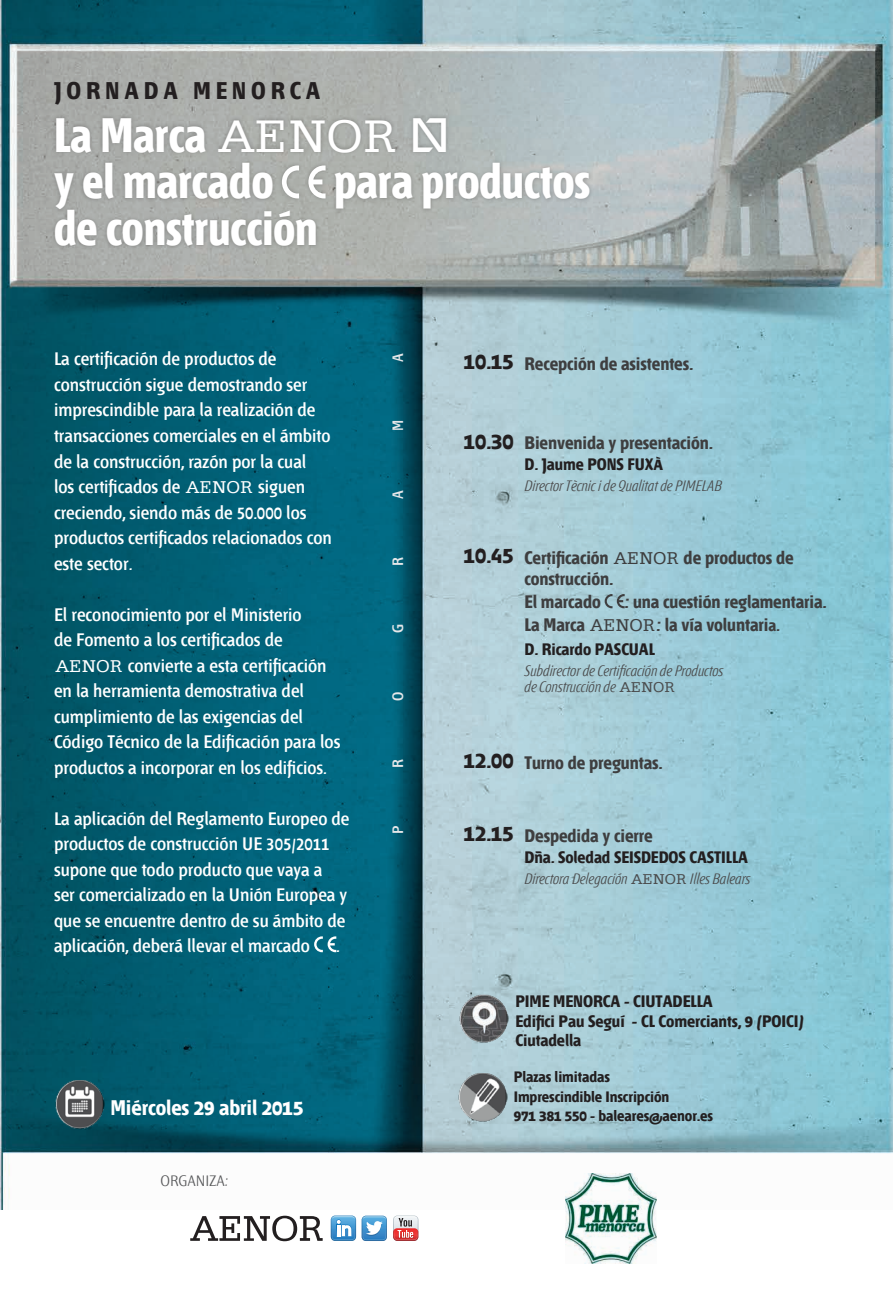
<style>
.page{position:relative;width:893px;height:1289px;background:#fff}
.page>*{position:absolute;margin:0;border:0;box-sizing:border-box;transform-origin:0 0}
.t1{font:48px/46.5px "AENOR Fontana ND Titulares";color:#fff}
.t2{font:700 24px "AENOR Fontana ND";letter-spacing:.2em;color:#231f20}
.t3{font:700 21px "AENOR Fontana ND";letter-spacing:-.005em;color:#fff}
.t4{font:18px/25.5px "AENOR Fontana ND Demibold";color:#fff}
.t5{font:700 18px/21px "AENOR Fontana ND";letter-spacing:-.005em;color:#3e3e3f}
.t6{font:700 16.5px/19.5px "AENOR Fontana ND";letter-spacing:-.005em;color:#231f20}
.t7{font:italic 15px/16.5px "AENOR Fontana ND";letter-spacing:-.005em;color:#4b4c4d}
.t8{font:700 15px/19.5px "AENOR Fontana ND";letter-spacing:-.005em;color:#231f20}
.t9{font:15px "AENOR Fontana ND";color:#57585a}
.t10{font:15px "AENOR Fontana ND Demibold";color:#e6e7e9}
.s1{font-size:22.5px;color:#231f20}
.s2{font-size:16.5px}
</style>
<div class="page">
<img style="left:0;top:0;width:893px;height:1209px">
<svg style="left:605px;top:594px;width:20px;height:14px"></svg>
<div style="left:50px;top:114px;width:544px;height:136px;background:#231f20;opacity:.28"></div>
<svg style="left:282px;top:165px;width:44px;height:33px"></svg>
<svg style="left:190px;top:1215px;width:133px;height:26px"></svg>
<svg style="left:331px;top:1215px;width:25px;height:25px"></svg>
<svg style="left:393px;top:1215px;width:25px;height:25px"></svg>
<svg style="left:362px;top:1215px;width:25px;height:25px"></svg>
<img style="left:459px;top:994px;width:49px;height:48px">
<img style="left:55px;top:1080px;width:49px;height:47px">
<img style="left:458px;top:1073px;width:49px;height:47px">
<svg style="left:314px;top:936px;width:22px;height:16px"></svg>
<img style="left:565px;top:1173px;width:92px;height:90px">
<h2 class="t2" style="left:54px;top:79px;width:268px">JORNADA MENORCA</h2>
<h1 class="t1" style="left:54px;top:115px;width:398px">La Marca † ‰ y el marcado</h1>
<h1 class="t1" style="left:334px;top:161px;width:258px">para productos</h1>
<h1 class="t1" style="left:54px;top:208px;width:265px">de construcción</h1>
<p class="t4" style="left:54px;top:347px;width:279px">La certificación de productos de construcción sigue demostrando ser imprescindible para la realización de transacciones comerciales en el ámbito de la construcción, razón por la cual<br>los certificados de † siguen creciendo, siendo más de 50.000 los productos certificados relacionados con este sector.</p>
<p class="t4" style="left:54px;top:602px;width:288px">El reconocimiento por el Ministerio<br>de Fomento a los certificados de † convierte a esta certificación en la herramienta demostrativa del cumplimiento de las exigencias del Código Técnico de la Edificación para los productos a incorporar en los edificios.</p>
<p class="t4" style="left:54px;top:806px;width:297px">La aplicación del Reglamento Europeo de productos de construcción UE 305/2011 supone que todo producto que vaya a<br>ser comercializado en la Unión Europea y que se encuentre dentro de su ámbito de aplicación, deberá llevar el marcado</p>
<p class="t4" style="left:336px;top:934px;width:5px">.</p>
<p class="t10" style="left:391px;top:362px;width:10px;rotate:-90deg">A</p>
<p class="t10" style="left:391px;top:431px;width:13px;rotate:-90deg">M</p>
<p class="t10" style="left:391px;top:498px;width:10px;rotate:-90deg">A</p>
<p class="t10" style="left:391px;top:565px;width:10px;rotate:-90deg">R</p>
<p class="t10" style="left:391px;top:633px;width:11px;rotate:-90deg">G</p>
<p class="t10" style="left:391px;top:700px;width:11px;rotate:-90deg">O</p>
<p class="t10" style="left:391px;top:767px;width:10px;rotate:-90deg">R</p>
<p class="t10" style="left:391px;top:834px;width:10px;rotate:-90deg">P</p>
<p class="t3" style="left:110px;top:1097px;width:195px">Miércoles 29 abril 2015</p>
<p class="t9" style="left:161px;top:1173px;width:69px">ORGANIZA:</p>
<p class="t5" style="left:464px;top:354px;width:231px"><span class="s1">10.15</span> Recepción de asistentes.</p>
<p class="t5" style="left:464px;top:433px;width:250px"><span class="s1">10.30</span> Bienvenida y presentación.</p>
<p class="t6" style="left:525px;top:456px;width:140px">D. Jaume PONS FUXÀ</p>
<p class="t7" style="left:525px;top:479px;width:199px">Director Tècnic i de Qualitat de PIMELAB</p>
<p class="t5" style="left:525px;top:548px;width:271px;text-indent:-61px"><span class="s1">10.45</span> Certificación † de productos de construcción.</p>
<p class="t5" style="left:525px;top:592px;width:78px">El marcado</p>
<p class="t5" style="left:525px;top:591px;width:303px;line-height:23.1px;text-indent:100px">: una cuestión reglamentaria.<br>La Marca †: la vía voluntari<span class="s2">a.</span></p>
<p class="t6" style="left:525px;top:640px;width:132px">D. Ricardo PASCUAL</p>
<p class="t7" style="left:525px;top:663px;width:200px">Subdirector de Certificación de Productos de Construcción de †</p>
<p class="t5" style="left:464px;top:753px;width:200px"><span class="s1">12.00</span> Turno de preguntas.</p>
<p class="t5" style="left:464px;top:826px;width:191px"><span class="s1">12.15</span> Despedida y cierre</p>
<p class="t6" style="left:525px;top:848px;width:225px">Dña. Soledad SEISDEDOS CASTILLA</p>
<p class="t7" style="left:525px;top:871px;width:227px">Directora Delegación † Illes Balears</p>
<p class="t6" style="left:515px;top:992px;width:290px">PIME MENORCA - CIUTADELLA<br>Edifici Pau Seguí - CL Comerciants, 9 (POICI)<br>Ciutadella</p>
<p class="t8" style="left:514px;top:1068px;width:157px">Plazas limitadas<br>Imprescindible Inscripción</p>
<p class="t8" style="left:514px;top:1107px;width:201px">971 381 550 - baleares@aenor.es</p>
</div>
